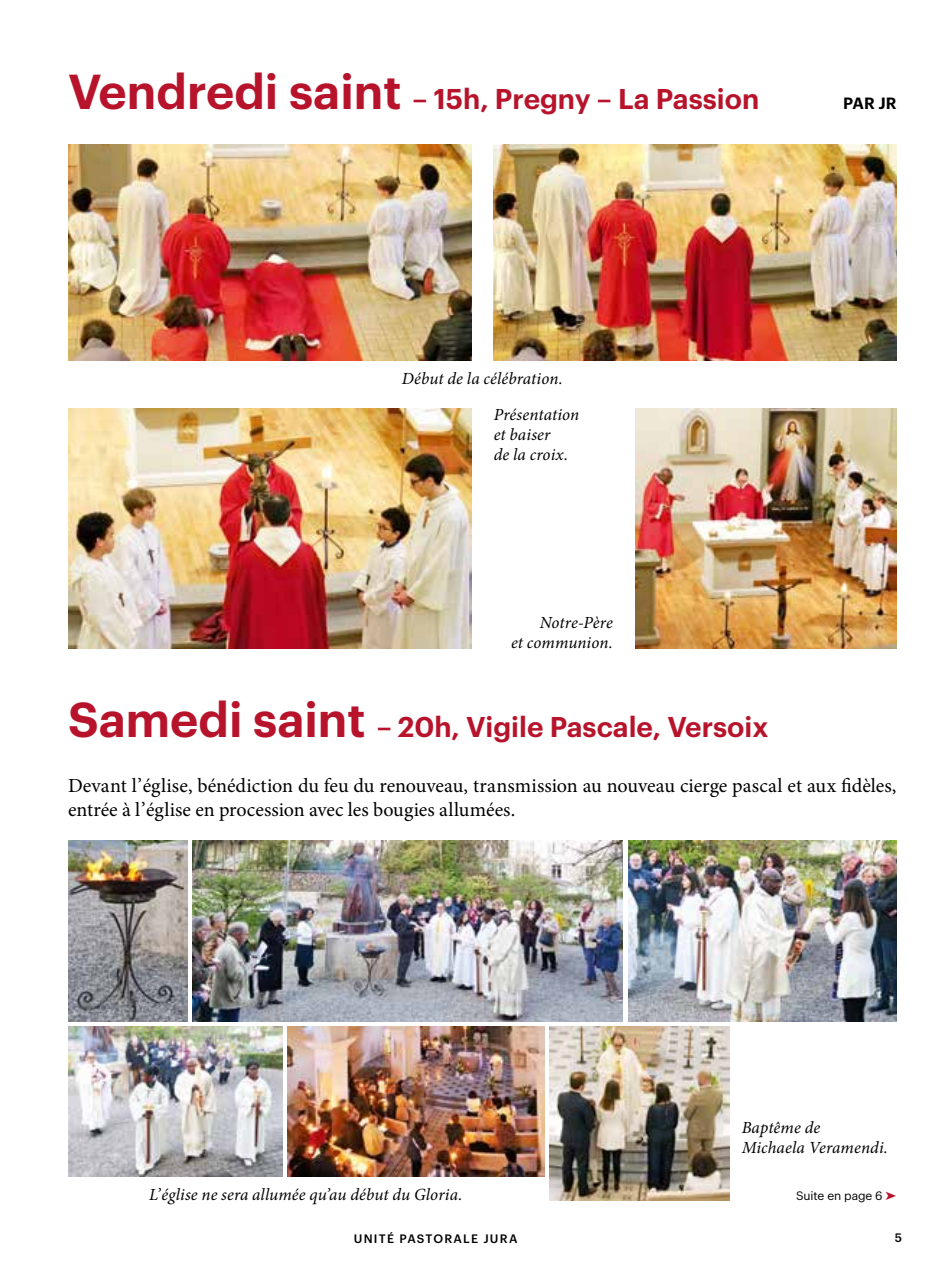
<style>
.page{position:relative;width:942px;height:1276px;background:#fff}
.page>*{position:absolute;margin:0;border:0;box-sizing:border-box;transform-origin:0 0}
.t1{font:600 28px "Graphik";color:#b7142c}
.t2{font:20px/24px "Minion Pro";color:#000}
.t3{font:italic 17px/20px "Minion Pro";letter-spacing:.005em;color:#000}
.t4{font:600 16px "Graphik";color:#000}
.t5{font:500 12px "Graphik";letter-spacing:.105em;color:#000}
.t6{font:12px "Graphik";letter-spacing:-.01em;color:#000}
.s1{font-size:48px}
.s2{color:#b7142c}
</style>
<div class="page">
<img style="left:68px;top:144px;width:403px;height:216px">
<img style="left:493px;top:144px;width:403px;height:216px">
<img style="left:68px;top:408px;width:403px;height:240px">
<img style="left:635px;top:408px;width:261px;height:240px">
<img style="left:68px;top:840px;width:119px;height:181px">
<img style="left:192px;top:840px;width:430px;height:181px">
<img style="left:628px;top:840px;width:268px;height:181px">
<img style="left:68px;top:1026px;width:214px;height:150px">
<img style="left:288px;top:1026px;width:256px;height:150px">
<img style="left:549px;top:1026px;width:180px;height:174px">
<h1 class="t1" style="left:68px;top:78px;width:692px"><span class="s1">Vendredi saint</span> – 15h, Pregny – La Passion</h1>
<p class="t4" style="left:842px;top:91px;width:55px">PAR JR</p>
<p class="t3" style="left:493px;top:360px;width:87px;line-height:36.4px;text-indent:-92px">Début de la célébration.<br>Présentation</p>
<p class="t3" style="left:493px;top:425px;width:76px">et baiser de la croix.</p>
<p class="t3" style="left:511px;top:612px;width:103px;text-align:right">Notre-Père<br>et communion.</p>
<h1 class="t1" style="left:68px;top:706px;width:701px"><span class="s1">Samedi saint</span> – 20h, Vigile Pascale, Versoix</h1>
<p class="t2" style="left:68px;top:774px;width:829px">Devant l’église, bénédiction du feu du renouveau, transmission au nouveau cierge pascal et aux fidèles, entrée à l’église en procession avec les bougies allumées.</p>
<p class="t3" style="left:149px;top:1185px;width:315px">L’église ne sera allumée qu’au début du Gloria.</p>
<p class="t3" style="left:741px;top:1117px;width:148px">Baptême de<br>Michaela Veramendi.</p>
<p class="t6" style="left:795px;top:1187px;width:102px">Suite en page 6 <span class="s2">➤</span></p>
<p class="t5" style="left:353px;top:1229px;width:165px">UNITÉ PASTORALE JURA</p>
<p class="t5" style="left:894px;top:1228px;width:9px">5</p>
</div>
